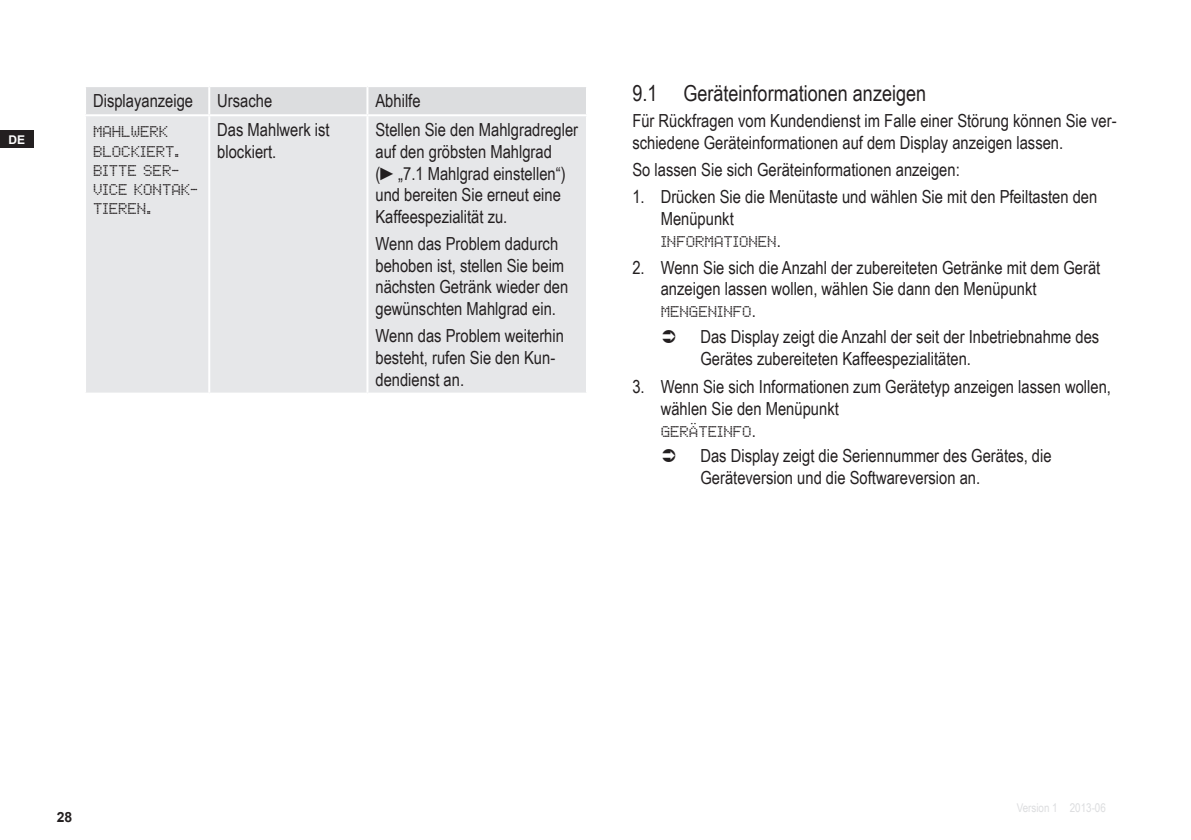
<style>
.page{position:relative;width:1191px;height:840px;background:#fff}
.page>*{position:absolute;margin:0;border:0;box-sizing:border-box;transform-origin:0 0}
.t1{font:22px "Arial Narrow";color:#231f20}
.t2{font:18px/21.6px "Arial Narrow";color:#231f20}
.t3{font:16px/19.2px "Dot Matrix Two";color:#231f20}
.t4{font:700 14px "Arial";color:#231f20}
.t5{font:12px "Arial Narrow";color:#dcdddf}
.t6{font:700 12px "Arial";color:#fff}
.s1{font-family:"Arial Narrow";font-size:18px}
</style>
<div class="page">
<div style="left:0;top:130px;width:33px;height:17px;background:#231f20"></div>
<div style="left:86px;top:87px;width:500px;height:27px;background:#dcdddf"></div>
<div style="left:86px;top:116px;width:500px;height:276px;background:#e6e7e9"></div>
<hr style="left:208px;top:87px;width:2px;height:27px;background:#fff">
<hr style="left:366px;top:87px;width:2px;height:27px;background:#fff">
<hr style="left:208px;top:116px;width:2px;height:276px;background:#fff">
<hr style="left:366px;top:116px;width:2px;height:276px;background:#fff">
<p class="t6" style="left:8px;top:131px;width:18px">DE</p>
<p class="t2" style="left:93px;top:89px;width:102px">Displayanzeige</p>
<p class="t2" style="left:217px;top:89px;width:56px">Ursache</p>
<p class="t2" style="left:375px;top:89px;width:47px">Abhilfe</p>
<p class="t3" style="left:93px;top:121px;width:106px">MAHLWERK<br>BLOCKIERT.<br>BITTE SER-<br>VICE KONTAK-<br>TIEREN.</p>
<p class="t2" style="left:217px;top:118px;width:114px">Das Mahlwerk ist blockiert.</p>
<p class="t2" style="left:375px;top:118px;width:204px">Stellen Sie den Mahlgradregler auf den gröbsten Mahlgrad (►„7.1 Mahlgrad einstellen“) und bereiten Sie erneut eine<br>Kaffeespezialität zu.</p>
<p class="t2" style="left:375px;top:232px;width:194px">Wenn das Problem dadurch behoben ist, stellen Sie beim nächsten Getränk wieder den gewünschten Mahlgrad ein.</p>
<p class="t2" style="left:375px;top:324px;width:190px">Wenn das Problem weiterhin besteht, rufen Sie den Kun&shy;dendienst an.</p>
<p class="t1" style="left:632px;top:77px;width:295px">9.1 Geräteinformationen anzeigen</p>
<p class="t2" style="left:632px;top:109px;width:486px">Für Rückfragen vom Kundendienst im Falle einer Störung können Sie ver&shy;schiedene Geräteinformationen auf dem Display anzeigen lassen.</p>
<p class="t2" style="left:632px;top:158px;width:329px">So lassen Sie sich Geräteinformationen anzeigen:</p>
<p class="t2" style="left:660px;top:185px;width:438px;text-indent:-28px">1. Drücken Sie die Menütaste und wählen Sie mit den Pfeiltasten den<br>Menüpunkt</p>
<p class="t3" style="left:660px;top:230px;width:122px">INFORMATIONEN<span class="s1">.</span></p>
<p class="t2" style="left:660px;top:256px;width:441px;text-indent:-28px">2. Wenn Sie sich die Anzahl der zubereiteten Getränke mit dem Gerät anzeigen lassen wollen, wählen Sie dann den Menüpunkt</p>
<p class="t3" style="left:660px;top:301px;width:97px">MENGENINFO<span class="s1">.</span></p>
<p class="t2" style="left:700px;top:325px;width:400px">Das Display zeigt die Anzahl der seit der Inbetriebnahme des<br>Gerätes zubereiteten Kaffeespezialitäten.</p>
<p class="t2" style="left:660px;top:375px;width:452px;text-indent:-28px">3. Wenn Sie sich Informationen zum Gerätetyp anzeigen lassen wollen, wählen Sie den Menüpunkt</p>
<p class="t3" style="left:660px;top:420px;width:97px">GERÄTEINFO<span class="s1">.</span></p>
<p class="t2" style="left:700px;top:444px;width:353px">Das Display zeigt die Seriennummer des Gerätes, die<br>Geräteversion und die Softwareversion an.</p>
<p class="t4" style="left:57px;top:807px;width:17px">28</p>
<p class="t5" style="left:1016px;top:798px;width:91px">Version 1 2013-06</p>
</div>
